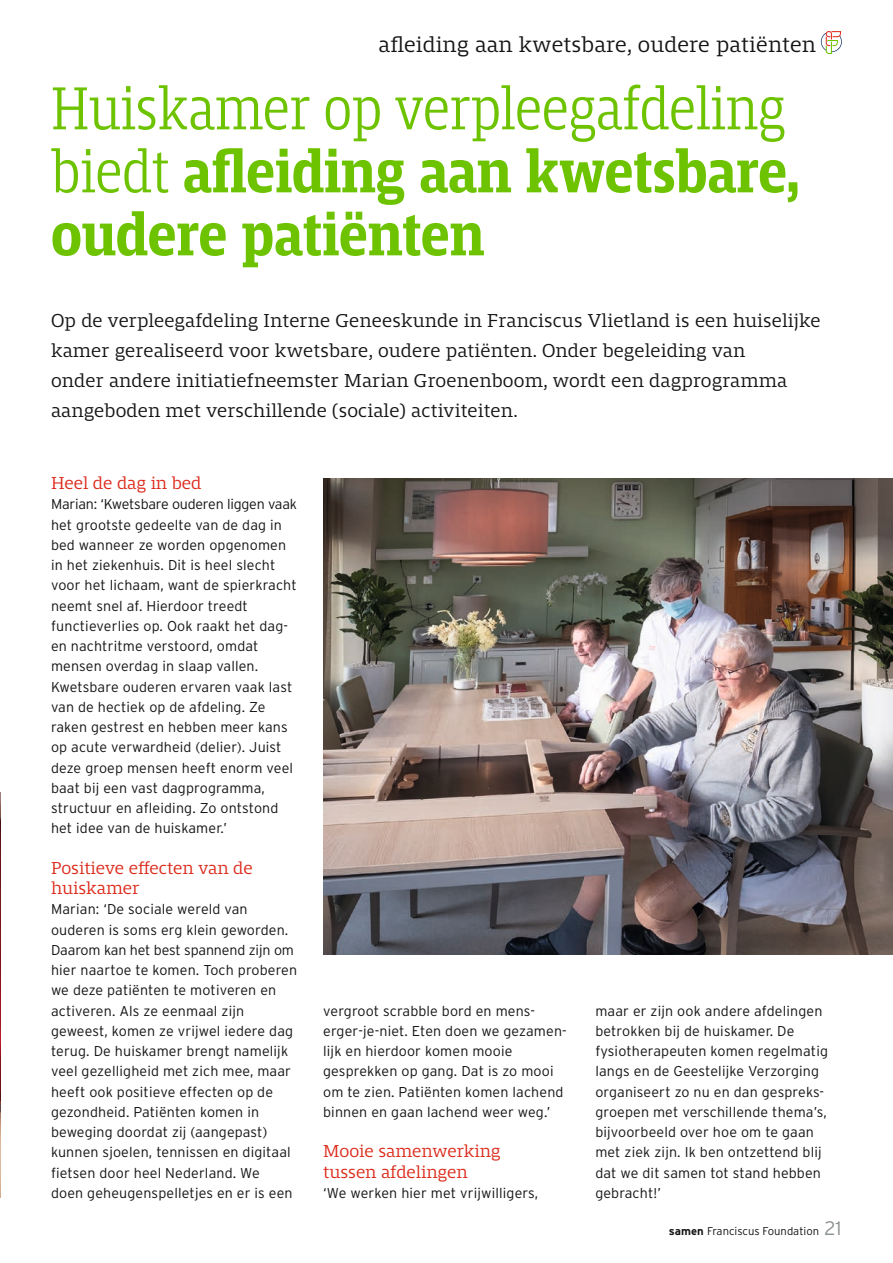
<style>
.page{position:relative;width:893px;height:1263px;background:#fff}
.page>*{position:absolute;margin:0;border:0;box-sizing:border-box;transform-origin:0 0}
.t1{font:700 63px/63px "Mislab Std Narrow";color:#6ec300}
.t2{font:300 22.5px "Mislab Std";letter-spacing:.01em;color:#131413}
.t3{font:300 19.5px/30px "Mislab Std";letter-spacing:.01em;color:#131413}
.t4{font:300 18px/20.2px "Mislab Std";color:#dc2a1b}
.t5{font:300 14.25px/20.2px "Interstate";letter-spacing:.01em;color:#131413}
.t6{font:300 11.25px "Interstate";color:#131413}
.s1{font-weight:300}
.s2{font-weight:700}
.s3{font-size:19.5px;color:#8d938f}
</style>
<div class="page">
<img style="left:0;top:793px;width:1px;height:405px">
<img style="left:323px;top:478px;width:570px;height:477px">
<svg style="left:821px;top:31px;width:21px;height:23px"></svg>
<h2 class="t2" style="left:379px;top:33px;width:439px">afleiding aan kwetsbare, oudere patiënten</h2>
<h1 class="t1" style="left:51px;top:78px;width:751px"><span class="s1">Huiskamer op verpleegafdeling biedt</span> afleiding aan kwetsbare, oudere patiënten</h1>
<p class="t3" style="left:51px;top:305px;width:771px">Op de verpleegafdeling Interne Geneeskunde in Franciscus Vlietland is een huiselijke kamer gerealiseerd voor kwetsbare, oudere patiënten. Onder begeleiding van<br>onder andere initiatiefneemster Marian Groenenboom, wordt een dagprogramma aangeboden met verschillende (sociale) activiteiten.</p>
<p class="t4" style="left:51px;top:473px;width:152px">Heel de dag in bed</p>
<p class="t5" style="left:51px;top:494px;width:248px">Marian: ‘Kwetsbare ouderen liggen vaak het grootste gedeelte van de dag in bed wanneer ze worden opgenomen in het ziekenhuis. Dit is heel slecht voor het lichaam, want de spierkracht neemt snel af. Hierdoor treedt functieverlies op. Ook raakt het dag&shy;en nachtritme verstoord, omdat mensen overdag in slaap vallen.<br>Kwetsbare ouderen ervaren vaak last van de hectiek op de afdeling. Ze raken gestrest en hebben meer kans op acute verwardheid (delier). Juist deze groep mensen heeft enorm veel baat bij een vast dagprogramma, structuur en afleiding. Zo ontstond het idee van de huiskamer.’</p>
<p class="t4" style="left:51px;top:858px;width:203px">Positieve effecten van de huiskamer</p>
<p class="t5" style="left:51px;top:899px;width:248px">Marian: ‘De sociale wereld van ouderen is soms erg klein geworden.<br>Daarom kan het best spannend zijn om hier naartoe te komen. Toch proberen we deze patiënten te motiveren en activeren. Als ze eenmaal zijn geweest, komen ze vrijwel iedere dag terug. De huiskamer brengt namelijk veel gezelligheid met zich mee, maar heeft ook positieve effecten op de gezondheid. Patiënten komen in beweging doordat zij (aangepast) kunnen sjoelen, tennissen en digitaal fietsen door heel Nederland. We<br>doen geheugenspelletjes en er is een</p>
<p class="t5" style="left:323px;top:1000px;width:245px">vergroot scrabble bord en mens&shy;erger-je-niet. Eten doen we gezamen&shy;lijk en hierdoor komen mooie gesprekken op gang. Dat is zo mooi om te zien. Patiënten komen lachend binnen en gaan lachend weer weg.’</p>
<p class="t4" style="left:323px;top:1141px;width:179px">Mooie samenwerking tussen afdelingen</p>
<p class="t5" style="left:323px;top:1183px;width:217px">‘We werken hier met vrijwilligers,</p>
<p class="t5" style="left:595px;top:1000px;width:234px">maar er zijn ook andere afdelingen betrokken bij de huiskamer. De fysiotherapeuten komen regelmatig langs en de Geestelijke Verzorging organiseert zo nu en dan gespreks&shy;groepen met verschillende thema’s, bijvoorbeeld over hoe om te gaan met ziek zijn. Ik ben ontzettend blij dat we dit samen tot stand hebben gebracht!’</p>
<p class="t6" style="left:669px;top:1225px;width:174px"><span class="s2">samen</span> Franciscus Foundation <span class="s3">21</span></p>
</div>
